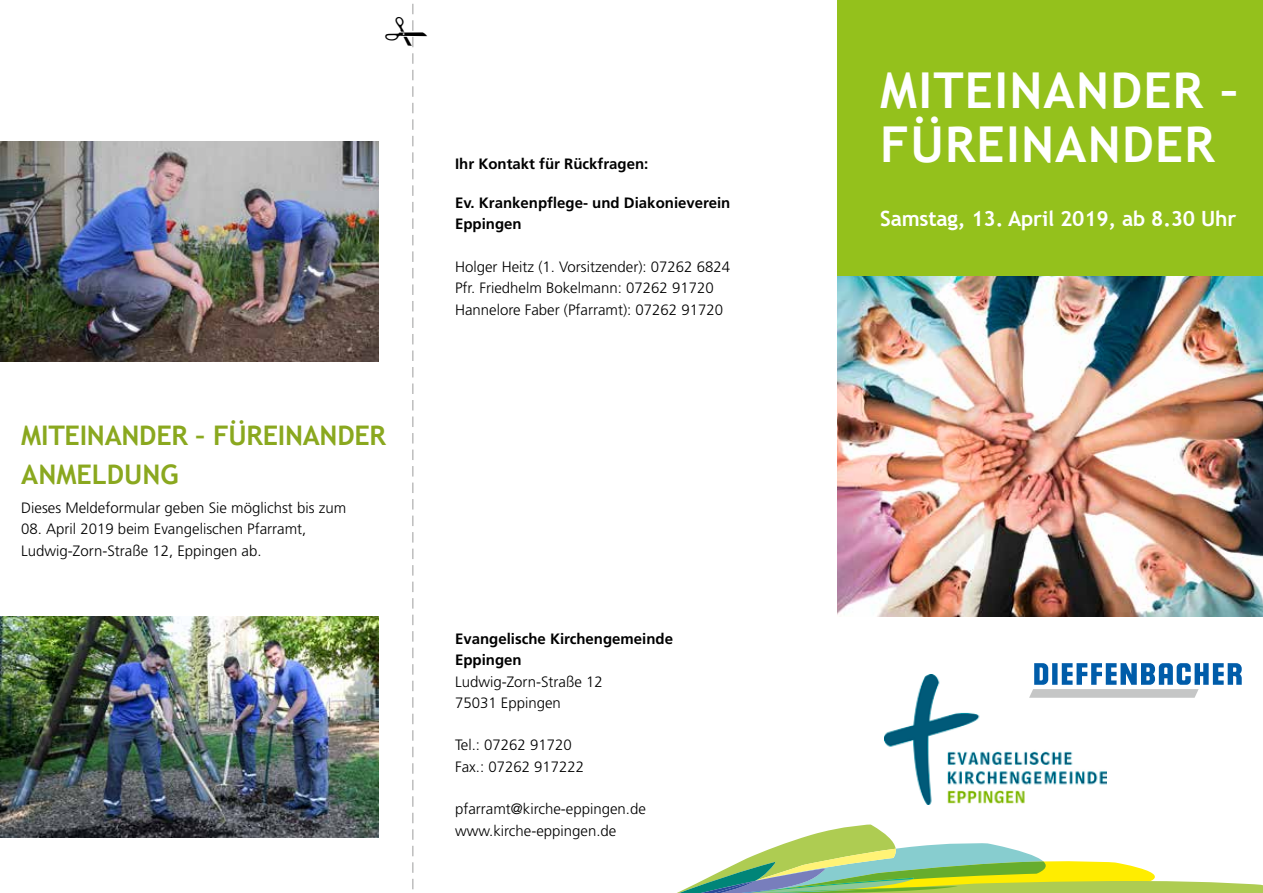
<style>
.page{position:relative;width:1263px;height:893px;background:#fff}
.page>*{position:absolute;margin:0;border:0;box-sizing:border-box;transform-origin:0 0}
.t1{font:700 49.5px/54px "Trebuchet MS";letter-spacing:.025em;color:#fff}
.t2{font:700 27px/39px "Trebuchet MS";letter-spacing:-.01em;color:#8aa81f}
.t3{font:700 21px "Trebuchet MS";letter-spacing:-.01em;color:#fff}
.t4{font:300 15px/21.3px "Frutiger LT Std";color:#000}
.t5{font:700 15px/21.3px "Frutiger LT Std";color:#000}
</style>
<div class="page">
<div style="left:838px;top:0;width:425px;height:298px;background:#94c11c"></div>
<svg style="left:677px;top:824px;width:586px;height:69px"></svg>
<img style="left:838px;top:276px;width:425px;height:341px">
<img style="left:884px;top:674px;width:222px;height:130px">
<svg style="left:1029px;top:663px;width:213px;height:35px"></svg>
<img style="left:0;top:141px;width:378px;height:221px">
<img style="left:0;top:617px;width:378px;height:220px">
<svg style="left:412px;top:3px;width:2px;height:887px"></svg>
<h2 class="t2" style="left:21px;top:416px;width:366px">MITEINANDER – FÜREINANDER<br>ANMELDUNG</h2>
<p class="t4" style="left:21px;top:497px;width:327px">Dieses Meldeformular geben Sie möglichst bis zum</p>
<p class="t4" style="left:21px;top:519px;width:287px">08. April 2019 beim Evangelischen Pfarramt,<br>Ludwig-Zorn-Straße 12, Eppingen ab.</p>
<p class="t5" style="left:455px;top:153px;width:195px">Ihr Kontakt für Rückfragen:</p>
<p class="t5" style="left:455px;top:192px;width:277px">Ev. Krankenpflege- und Diakonieverein<br>Eppingen</p>
<p class="t4" style="left:455px;top:256px;width:277px">Holger Heitz (1. Vorsitzender): 07262 6824<br>Pfr. Friedhelm Bokelmann: 07262 91720<br>Hannelore Faber (Pfarramt): 07262 91720</p>
<p class="t5" style="left:455px;top:628px;width:220px">Evangelische Kirchengemeinde<br>Eppingen</p>
<p class="t4" style="left:455px;top:671px;width:149px">Ludwig-Zorn-Straße 12<br>75031 Eppingen</p>
<p class="t4" style="left:455px;top:735px;width:131px">Tel.: 07262 91720<br>Fax.: 07262 917222</p>
<p class="t4" style="left:455px;top:799px;width:192px">pfarramt@kirche-eppingen.de www.kirche-eppingen.de</p>
<h1 class="t1" style="left:880px;top:63px;width:360px">MITEINANDER –<br>FÜREINANDER</h1>
<h3 class="t3" style="left:880px;top:205px;width:358px">Samstag, 13. April 2019, ab 8.30 Uhr</h3>
</div>
